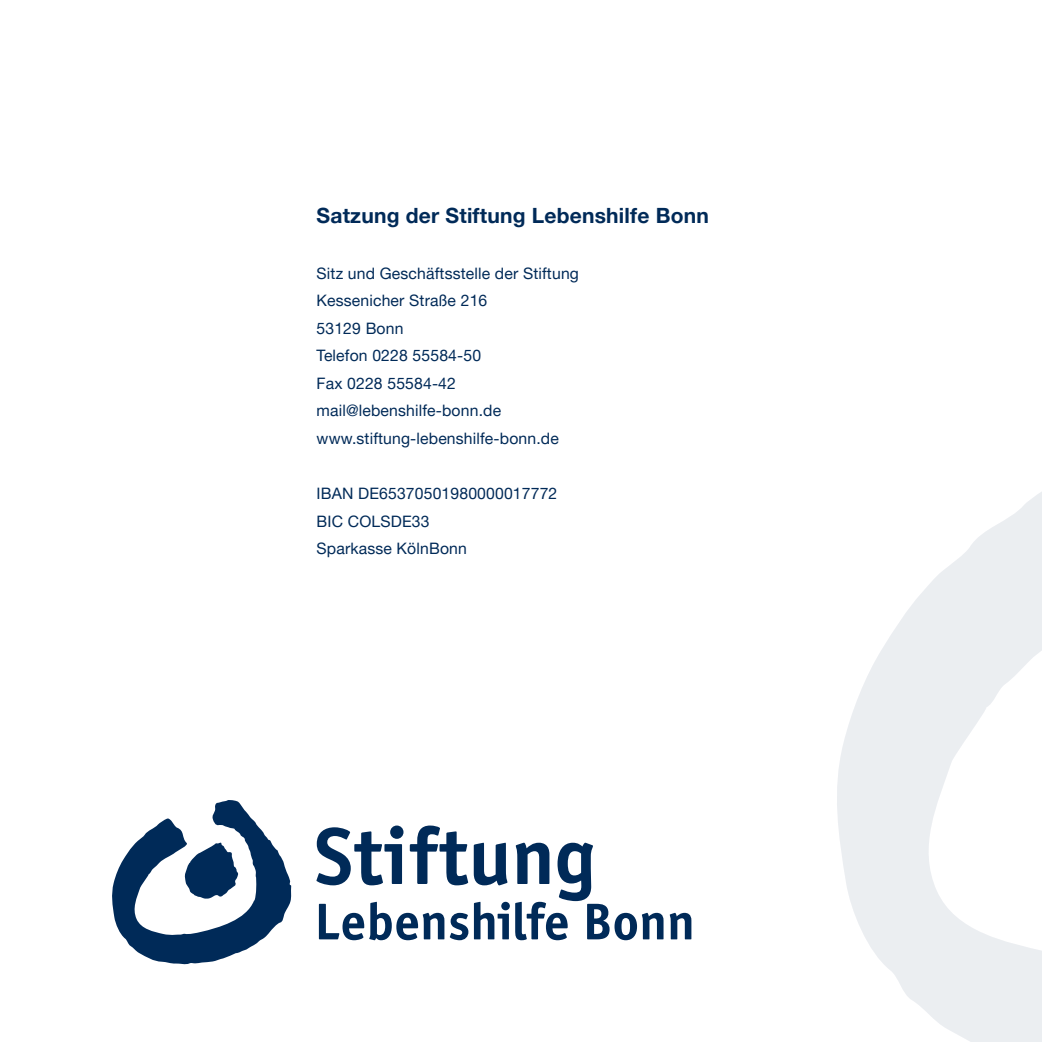
<style>
.page{position:relative;width:1042px;height:1042px;background:#fff}
.page>*{position:absolute;margin:0;border:0;box-sizing:border-box;transform-origin:0 0}
.t1{font:700 80.67px "Officina Sans";color:#002a58}
.t2{font:700 51.98px "Officina Sans";color:#002a58}
.t3{font:700 21px "Helvetica Neue LT Pro";letter-spacing:.01em;color:#002a58}
.t4{font:15.75px/27.7px "Helvetica Neue LT Pro";letter-spacing:.01em;color:#002a58}
</style>
<div class="page">
<svg style="left:112px;top:800px;width:180px;height:164px"></svg>
<svg style="left:837px;top:492px;width:205px;height:550px;fill:#ebeef1"></svg>
<h3 class="t3" style="left:316px;top:203px;width:394px">Satzung der Stiftung Lebenshilfe Bonn</h3>
<p class="t4" style="left:316px;top:259px;width:264px">Sitz und Geschäftsstelle der Stiftung<br>Kessenicher Straße 216<br>53129 Bonn<br>Telefon 0228 55584-50<br>Fax 0228 55584-42 mail@lebenshilfe-bonn.de www.stiftung-lebenshilfe-bonn.de</p>
<p class="t4" style="left:316px;top:479px;width:242px">IBAN DE65370501980000017772<br>BIC COLSDE33<br>Sparkasse KölnBonn</p>
<h1 class="t1" style="left:314px;top:806px;width:282px">Stiftung</h1>
<h2 class="t2" style="left:314px;top:889px;width:382px">Lebenshilfe Bonn</h2>
</div>
